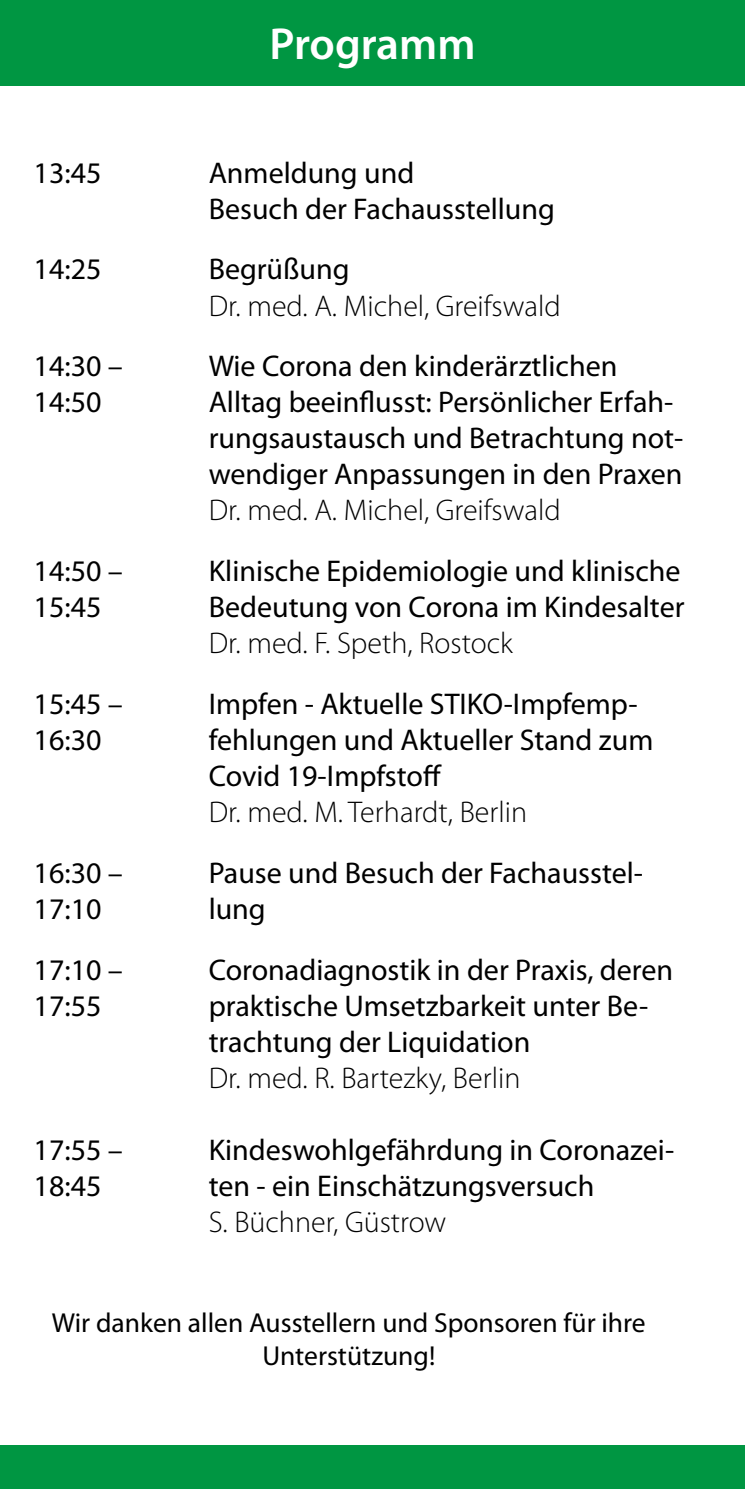
<style>
.page{position:relative;width:745px;height:1489px;background:#fff}
.page>*{position:absolute;margin:0;border:0;box-sizing:border-box;transform-origin:0 0}
.t1{font:600 45px "Myriad Pro";letter-spacing:-.005em;color:#fff}
.t2{font:30px/36px "Myriad Pro";color:#000}
.t3{font:300 30px "Myriad Pro";color:#000}
.t4{font:27.5px/33px "Myriad Pro";color:#000;text-align:center}
</style>
<div class="page">
<div style="left:0;top:0;width:744px;height:85px;background:#009642"></div>
<div style="left:0;top:1445px;width:744px;height:43px;background:#009642"></div>
<h1 class="t1" style="left:269px;top:16px;width:208px">Programm</h1>
<p class="t2" style="left:34px;top:154px;width:69px">13:45</p>
<p class="t2" style="left:208px;top:154px;width:347px">Anmeldung und<br>Besuch der Fachausstellung</p>
<p class="t2" style="left:34px;top:251px;width:69px">14:25</p>
<p class="t2" style="left:208px;top:251px;width:142px">Begrüßung</p>
<p class="t3" style="left:208px;top:287px;width:353px">Dr. med. A. Michel, Greifswald</p>
<p class="t2" style="left:34px;top:348px;width:91px">14:30 –<br>14:50</p>
<p class="t2" style="left:208px;top:348px;width:475px">Wie Corona den kinderärztlichen Alltag beeinflusst: Persönlicher Erfah&shy;rungsaustausch und Betrachtung not&shy;wendiger Anpassungen in den Praxen</p>
<p class="t3" style="left:208px;top:492px;width:353px">Dr. med. A. Michel, Greifswald</p>
<p class="t2" style="left:34px;top:552px;width:91px">14:50 –<br>15:45</p>
<p class="t2" style="left:208px;top:552px;width:477px">Klinische Epidemiologie und klinische<br>Bedeutung von Corona im Kindesalter</p>
<p class="t3" style="left:208px;top:625px;width:305px">Dr. med. F. Speth, Rostock</p>
<p class="t2" style="left:34px;top:685px;width:91px">15:45 –<br>16:30</p>
<p class="t2" style="left:208px;top:685px;width:446px">Impfen - Aktuelle STIKO-Impfemp&shy;fehlungen und Aktueller Stand zum<br>Covid 19-Impfstoff</p>
<p class="t3" style="left:208px;top:794px;width:320px">Dr. med. M. Terhardt, Berlin</p>
<p class="t2" style="left:34px;top:854px;width:91px">16:30 –<br>17:10</p>
<p class="t2" style="left:208px;top:854px;width:435px">Pause und Besuch der Fachausstel&shy;lung</p>
<p class="t2" style="left:34px;top:951px;width:91px">17:10 –<br>17:55</p>
<p class="t2" style="left:208px;top:951px;width:465px">Coronadiagnostik in der Praxis, deren praktische Umsetzbarkeit unter Be&shy;trachtung der Liquidation</p>
<p class="t3" style="left:208px;top:1059px;width:313px">Dr. med. R. Bartezky, Berlin</p>
<p class="t2" style="left:34px;top:1131px;width:91px">17:55 –<br>18:45</p>
<p class="t2" style="left:208px;top:1131px;width:466px">Kindeswohlgefährdung in Coronazei&shy;ten - ein Einschätzungsversuch</p>
<p class="t3" style="left:208px;top:1203px;width:239px">S. Büchner, Güstrow</p>
<p class="t4" style="left:52px;top:1305px;width:595px">Wir danken allen Ausstellern und Sponsoren für ihre<br>Unterstützung!</p>
</div>
